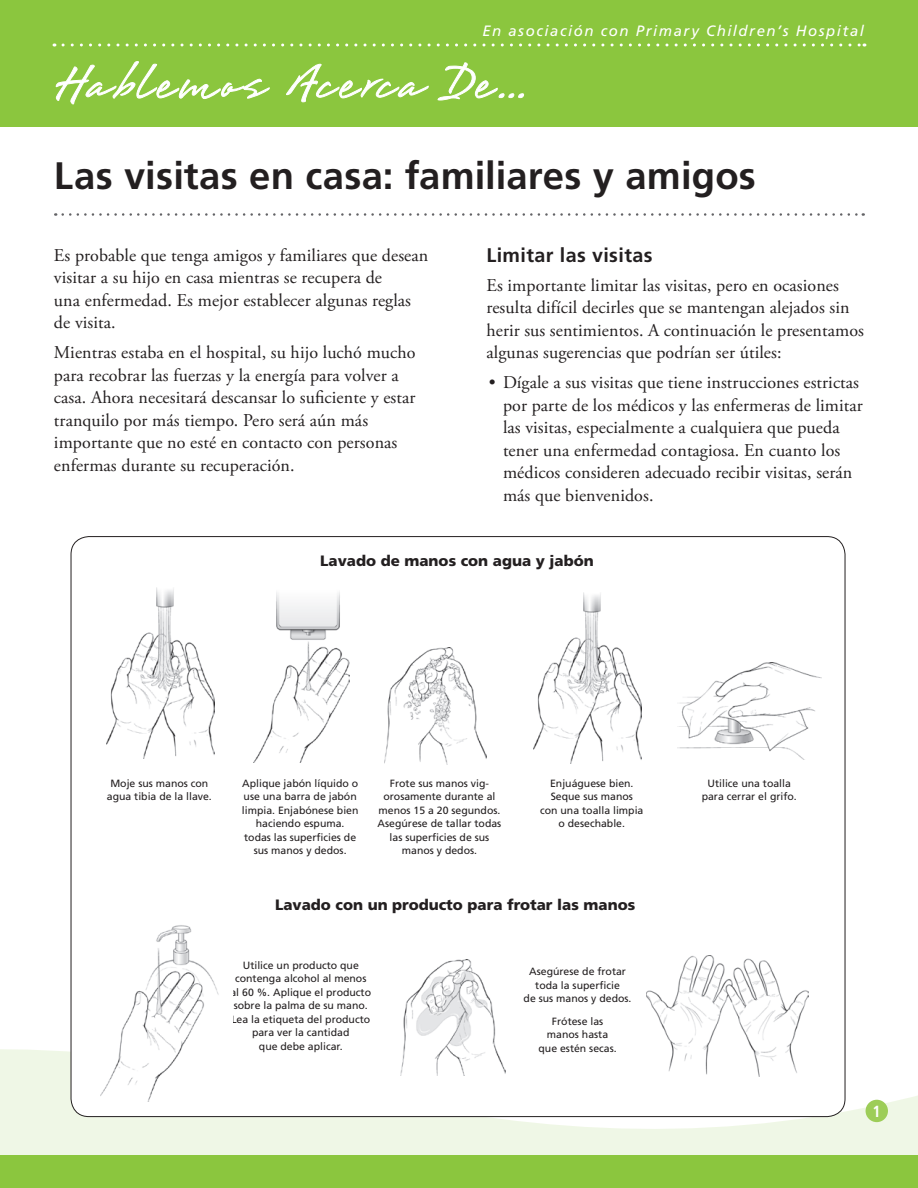
<style>
.page{position:relative;width:918px;height:1188px;background:#fff}
.page>*{position:absolute;margin:0;border:0;box-sizing:border-box;transform-origin:0 0}
.t1{font:60px "Brisa";letter-spacing:.055em;color:#fff}
.t2{font:700 38.25px "Frutiger LT Std";letter-spacing:.005em;color:#231f20}
.t3{font:700 19.65px "Frutiger LT Std";letter-spacing:.02em;color:#231f20}
.t4{font:18px/22.5px "Adobe Garamond Pro";letter-spacing:.005em;color:#231f20}
.t5{font:700 condensed 16.2px "Frutiger LT Std";color:#fff}
.t6{font:900 15px "Frutiger LT Std";color:#231f20}
.t7{font:italic 15px "Frutiger LT Std";letter-spacing:.1em;color:#fff}
.t8{font:10.5px/13.5px "Frutiger LT Std";color:#231f20;text-align:center}
</style>
<div class="page">
<svg style="left:0;top:1048px;width:918px;height:108px;background:#eef6e5"></svg>
<div style="left:866px;top:1100px;width:22px;height:22px;background:#9dcd58;border-radius:50%"></div>
<div style="left:0;top:1156px;width:918px;height:32px;background:#8bc63e"></div>
<div style="left:0;top:0;width:918px;height:127px;background:#8bc63e"></div>
<svg style="left:55px;top:61px;width:215px;height:44px"></svg>
<svg style="left:286px;top:64px;width:143px;height:39px"></svg>
<svg style="left:437px;top:62px;width:87px;height:39px"></svg>
<svg style="left:63px;top:44px;width:802px;height:2px"></svg>
<svg style="left:63px;top:213px;width:801px;height:3px"></svg>
<div style="left:71px;top:537px;width:774px;height:580px;background:#fff;border-radius:18px"></div>
<img style="left:106px;top:588px;width:108px;height:171px">
<img style="left:534px;top:592px;width:107px;height:171px">
<img style="left:253px;top:592px;width:96px;height:171px">
<img style="left:385px;top:648px;width:102px;height:116px">
<img style="left:677px;top:662px;width:144px;height:98px">
<img style="left:100px;top:925px;width:119px;height:177px">
<img style="left:401px;top:959px;width:105px;height:116px">
<img style="left:647px;top:956px;width:162px;height:120px">
<p class="t7" style="left:482px;top:22px;width:383px">En asociación con Primary Children’s Hospital</p>
<h1 class="t1" style="left:54px;top:53px;width:474px">Hablemos Acerca De...</h1>
<h2 class="t2" style="left:54px;top:154px;width:703px">Las visitas en casa: familiares y amigos</h2>
<p class="t4" style="left:54px;top:244px;width:376px">Es probable que tenga amigos y familiares que desean visitar a su hijo en casa mientras se recupera de<br>una enfermedad. Es mejor establecer algunas reglas de visita.</p>
<p class="t4" style="left:54px;top:342px;width:363px">Mientras estaba en el hospital, su hijo luchó mucho para recobrar las fuerzas y la energía para volver a casa. Ahora necesitará descansar lo suficiente y estar tranquilo por más tiempo. Pero será aún más importante que no esté en contacto con personas enfermas durante su recuperación.</p>
<p class="t3" style="left:486px;top:244px;width:168px">Limitar las visitas</p>
<p class="t4" style="left:486px;top:274px;width:379px">Es importante limitar las visitas, pero en ocasiones resulta difícil decirles que se mantengan alejados sin herir sus sentimientos. A continuación le presentamos algunas sugerencias que podrían ser útiles:</p>
<p class="t4" style="left:503px;top:372px;width:361px;text-indent:-14px">• Dígale a sus visitas que tiene instrucciones estrictas por parte de los médicos y las enfermeras de limitar las visitas, especialmente a cualquiera que pueda tener una enfermedad contagiosa. En cuanto los médicos consideren adecuado recibir visitas, serán más que bienvenidos.</p>
<p class="t6" style="left:320px;top:551px;width:275px">Lavado de manos con agua y jabón</p>
<p class="t8" style="left:107px;top:776px;width:107px">Moje sus manos con agua tibia de la llave.</p>
<p class="t8" style="left:242px;top:776px;width:118px">Aplique jabón líquido o use una barra de jabón limpia. Enjabónese bien haciendo espuma. todas las superficies de sus manos y dedos.</p>
<p class="t8" style="left:378px;top:776px;width:125px">Frote sus manos vig&shy;orosamente durante al menos 15 a 20 segundos.<br>Asegúrese de tallar todas las superficies de sus manos y dedos.</p>
<p class="t8" style="left:540px;top:776px;width:105px">Enjuáguese bien.<br>Seque sus manos<br>con una toalla limpia o desechable.</p>
<p class="t6" style="left:275px;top:896px;width:362px">Lavado con un producto para frotar las manos</p>
<p class="t8" style="left:230px;top:958px;width:142px">Utilice un producto que contenga alcohol al menos al 60 %. Aplique el producto sobre la palma de su mano.<br>Lea la etiqueta del producto para ver la cantidad<br>que debe aplicar.</p>
<p class="t8" style="left:524px;top:965px;width:109px">Asegúrese de frotar toda la superficie<br>de sus manos y dedos.</p>
<p class="t8" style="left:539px;top:1014px;width:80px">Frótese las manos hasta que estén secas.</p>
<p class="t8" style="left:702px;top:776px;width:97px">Utilice una toalla para cerrar el grifo.</p>
<p class="t5" style="left:873px;top:1101px;width:10px">1</p>
</div>
